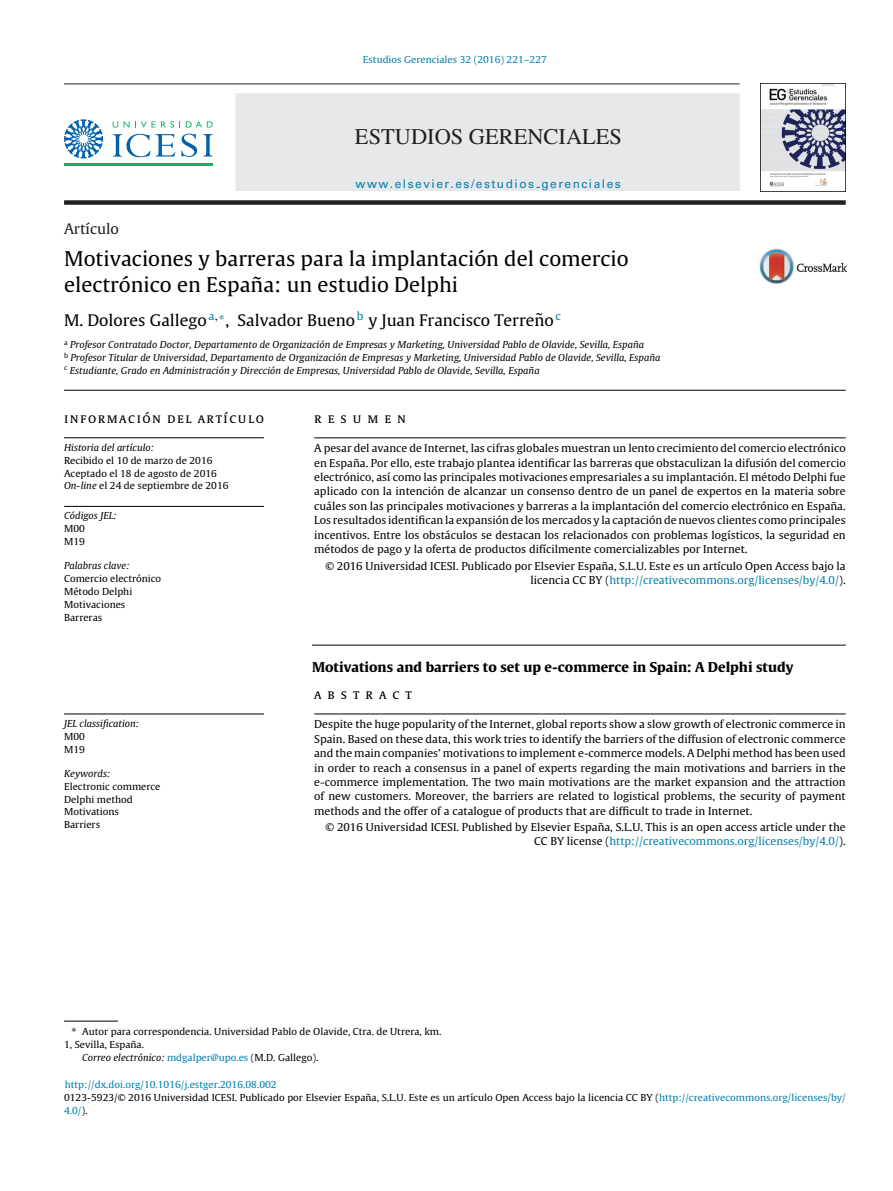
<style>
.page{position:relative;width:893px;height:1191px;background:#fff}
.page>*{position:absolute;margin:0;border:0;box-sizing:border-box;transform-origin:0 0}
.t1{font:22.35px "Times";color:#231f20}
.t2{font:20.1px/25.8px "Gulliver RM";color:#000}
.t3{font:15.9px "Gulliver RM";color:#000}
.dochead{font:14.4px "Gulliver RM";color:#231f20}
.documentdiv{font:13.5px "Gulliver BL";color:#000}
.documentdiv-2{font:13.5px "Gulliver SC Os F";letter-spacing:.11em;color:#000}
.documentdiv-3{font:13.5px "Gulliver SC Os F";letter-spacing:.445em;color:#000}
.t4{font:12px "Univers";letter-spacing:.125em;color:#0080ac}
.documentdiv-4{font:10.8px/14.4px "Gulliver RM";color:#000}
.documentdiv-5{font:10.8px/14.4px "Gulliver RM";color:#0080ac}
.documentdiv-6{font:9.6px/12.9px "Gulliver IT";color:#000}
.documentdiv-7{font:9.6px/12.9px "Gulliver RM";color:#000}
.t5{font:9.6px "Gulliver RM";color:#0080ac}
.dochead-2{font:9.6px/12.9px "Gulliver RM";color:#000}
.dochead-3{font:9.6px/12.9px "Gulliver IT";color:#000}
.s1{font-family:"Gulliver IT"}
.s2{color:#000}
.s3{font-family:"Gulliver RM"}
.s4{color:#0080ac}
.s5{font-family:"Gulliver RM";color:#0080ac}
</style>
<div class="page">
<hr style="left:64px;top:84px;width:676px;height:1px;background:#231f20">
<div style="left:235px;top:93px;width:505px;height:98px;background:#e7e8e9"></div>
<svg style="left:64px;top:119px;width:39px;height:39px"></svg>
<hr style="left:64px;top:163px;width:149px;height:3px;background:#13b065">
<svg style="left:181px;top:134px;width:16px;height:23px"></svg>
<svg style="left:113px;top:134px;width:62px;height:23px"></svg>
<svg style="left:203px;top:134px;width:10px;height:22px"></svg>
<svg style="left:113px;top:121px;width:5px;height:7px"></svg>
<svg style="left:124px;top:121px;width:31px;height:7px"></svg>
<svg style="left:161px;top:121px;width:19px;height:7px"></svg>
<svg style="left:186px;top:121px;width:27px;height:6px"></svg>
<img style="left:761px;top:84px;width:85px;height:107px">
<div style="left:64px;top:200px;width:782px;height:5px;background:#231f20"></div>
<img style="left:759px;top:248px;width:87px;height:37px">
<hr style="left:64px;top:390px;width:782px;height:1px;background:#000">
<hr style="left:64px;top:437px;width:200px;height:1px;background:#000">
<hr style="left:64px;top:506px;width:200px;height:1px;background:#000">
<hr style="left:314px;top:437px;width:532px;height:1px;background:#000">
<hr style="left:312px;top:645px;width:534px;height:1px;background:#000">
<hr style="left:64px;top:713px;width:200px;height:1px;background:#000">
<hr style="left:314px;top:713px;width:532px;height:1px;background:#000">
<hr style="left:64px;top:1020px;width:54px;height:1px;background:#000">
<p class="t5" style="left:363px;top:55px;width:185px">Estudios Gerenciales 32 (2016) 221–227</p>
<h1 class="t1" style="left:355px;top:128px;width:269px">ESTUDIOS GERENCIALES</h1>
<p class="t4" style="left:356px;top:179px;width:267px">www.elsevier.es/estudios gerenciales</p>
<p class="dochead" style="left:64px;top:222px;width:57px">Artículo</p>
<h2 class="t2" style="left:64px;top:247px;width:566px">Motivaciones y barreras para la implantación del comercio electrónico en Espana: un estudio Delphi</h2>
<h2 class="t2" style="left:253px;top:273px;width:9px">˜</h2>
<h3 class="t3" style="left:64px;top:313px;width:499px">M. Dolores Gallego <sup>a</sup><sup>,</sup><sup>∗</sup>, Salvador Bueno <sup>b</sup> y Juan Francisco Terreno˜ <sup>c</sup></h3>
<p class="documentdiv-6" style="left:64px;top:338px;width:598px"><sup>a</sup> Profesor Contratado Doctor, Departamento de Organización de Empresas y Marketing, Universidad Pablo de Olavide, Sevilla, Espa˜na<br><sup>b</sup> Profesor Titular de Universidad, Departamento de Organización de Empresas y Marketing, Universidad Pablo de Olavide, Sevilla, Espa˜na <sup>c</sup> Estudiante, Grado en Administración y Dirección de Empresas, Universidad Pablo de Olavide, Sevilla, Espa˜na</p>
<p class="documentdiv-2" style="left:64px;top:411px;width:201px">información del artículo</p>
<p class="documentdiv-6" style="left:64px;top:441px;width:91px">Historia del artículo:</p>
<p class="documentdiv-7" style="left:64px;top:454px;width:166px">Recibido el 10 de marzo de 2016<br>Aceptado el 18 de agosto de 2016<br><span class="s1">On-line</span> el 24 de septiembre de 2016</p>
<p class="documentdiv-6" style="left:64px;top:509px;width:54px">Códigos JEL:</p>
<p class="documentdiv-7" style="left:64px;top:523px;width:22px">M00<br>M19</p>
<p class="documentdiv-6" style="left:64px;top:559px;width:67px">Palabras clave:</p>
<p class="documentdiv-7" style="left:64px;top:573px;width:99px">Comercio electrónico<br>Método Delphi<br>Motivaciones<br>Barreras</p>
<p class="documentdiv-3" style="left:314px;top:410px;width:93px">resumen</p>
<p class="documentdiv-4" style="left:314px;top:442px;width:533px">A pesar del avance de Internet, las cifras globales muestran un lento crecimiento del comercio electrónico en Espana.</p>
<p class="documentdiv-4" style="left:314px;top:456px;width:533px;text-align:justify;text-indent:40px">˜ Por ello, este trabajo plantea identificar las barreras que obstaculizan la difusión del comercio electrónico, así como las principales motivaciones empresariales a su implantación. El método Delphi fue aplicado con la intención de alcanzar un consenso dentro de un panel de expertos en la materia sobre cuáles son las principales motivaciones y barreras a la implantación del comercio electrónico en Espana.</p>
<p class="documentdiv-4" style="left:314px;top:499px;width:533px;text-indent:518px">˜ Los resultados identifican la expansión de los mercados y la captación de nuevos clientes como principales incentivos. Entre los obstáculos se destacan los relacionados con problemas logísticos, la seguridad en métodos de pago y la oferta de productos difícilmente comercializables por Internet.</p>
<p class="documentdiv-4" style="left:325px;top:559px;width:293px">© 2016 Universidad ICESI. Publicado por Elsevier Espana,</p>
<p class="documentdiv-5" style="left:531px;top:559px;width:317px;text-indent:187px"><span class="s2">´<br>licencia CC BY (</span>http://creativecommons.org/licenses/by/4.0/<span class="s2">).</span></p>
<p class="documentdiv-4" style="left:603px;top:559px;width:244px">˜ S.L.U. Este es un artıculo Open Access bajo la</p>
<p class="dochead-3" style="left:64px;top:717px;width:76px">JEL classification:<br><span class="s3">M00<br>M19</span></p>
<p class="dochead-2" style="left:64px;top:767px;width:98px"><span class="s1">Keywords:<br></span>Electronic commerce<br>Delphi method<br>Motivations<br>Barriers</p>
<p class="documentdiv" style="left:312px;top:659px;width:483px">Motivations and barriers to set up e-commerce in Spain: A Delphi study</p>
<p class="documentdiv-3" style="left:314px;top:686px;width:99px">abstract</p>
<p class="documentdiv-4" style="left:314px;top:718px;width:533px;text-align:justify">Despite the huge popularity of the Internet, global reports show a slow growth of electronic commerce in Spain. Based on these data, this work tries to identify the barriers of the diffusion of electronic commerce and the main companies’ motivations to implement e-commerce models. A Delphi method has been used in order to reach a consensus in a panel of experts regarding the main motivations and barriers in the e-commerce implementation. The two main motivations are the market expansion and the attraction of new customers. Moreover, the barriers are related to logistical problems, the security of payment methods and the offer of a catalogue of products that are difficult to trade in Internet.</p>
<p class="documentdiv-4" style="left:325px;top:820px;width:289px">© 2016 Universidad ICESI. Published by Elsevier Espana,</p>
<p class="documentdiv-4" style="left:534px;top:820px;width:313px;text-align:right">˜ S.L.U. This is an open access article under the<br>CC BY license (<span class="s4">http://creativecommons.org/licenses/by/4.0/</span>).</p>
<p class="documentdiv-7" style="left:64px;top:1025px;width:379px;text-indent:7px"><sup>∗</sup> Autor para correspondencia. Universidad Pablo de Olavide, Ctra. de Utrera, km.<br>1, Sevilla, Espana.</p>
<p class="documentdiv-6" style="left:82px;top:1038px;width:238px;text-indent:50px"><span class="s3">˜<br></span>Correo electrónico: <span class="s5">mdgalper@upo.es</span> <span class="s3">(M.D. Gallego).</span></p>
<p class="t5" style="left:65px;top:1080px;width:213px">http://dx.doi.org/10.1016/j.estger.2016.08.002</p>
<p class="documentdiv-7" style="left:64px;top:1092px;width:316px">0123-5923/© 2016 Universidad ICESI. Publicado por Elsevier Espana,</p>
<p class="documentdiv-7" style="left:470px;top:1092px;width:4px">´</p>
<p class="documentdiv-7" style="left:367px;top:1092px;width:481px">˜ S.L.U. Este es un artıculo Open Access bajo la licencia CC BY (<span class="s4">http://creativecommons.org/licenses/by/</span></p>
<p class="t5" style="left:64px;top:1106px;width:25px">4.0/<span class="s2">).</span></p>
</div>
